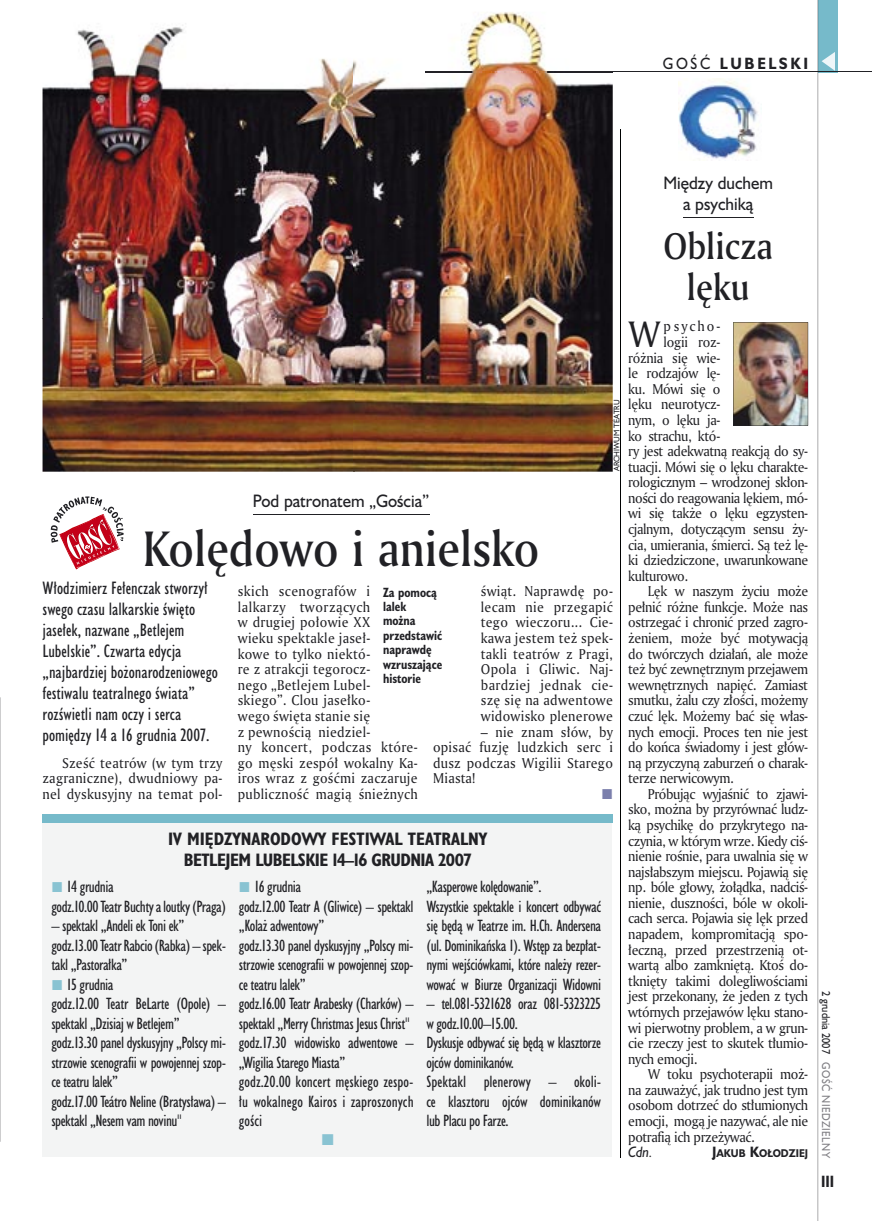
<style>
.page{position:relative;width:872px;height:1221px;background:#fff}
.page>*{position:absolute;margin:0;border:0;box-sizing:border-box;transform-origin:0 0}
.t1{font:48px "Amerigo Md PL";color:#212125;scale:.9 1}
.t2{font:36px/40.5px "Amerigo Md PL";color:#212125;text-align:center;scale:.9 1}
.t3{font:35.55px "Amerigo PL";color:#212125;scale:.94 1}
.t4{font:16.5px/21px "Humanst 521 Cn PL";color:#212125}
.t5{font:700 16.5px/21px "Humanst 521 Cn PL";letter-spacing:-.03em;color:#212125;text-align:center}
.t6{font:16.5px/21px "Humanst 521 PL";color:#212125;text-align:center;scale:.94 1}
.t7{font:15px/19.5px "Humanst 521 Cn PL";letter-spacing:-.03em;color:#212125}
.t8{font:700 15px "Humanst 521 PL";letter-spacing:.2em;color:#212125;scale:.9 1}
.t9{font:700 15px "Humanst 521 Cn PL";color:#212125;scale:.94 1}
.t10{font:13.8px/15.6px "Amerigo PL";letter-spacing:-.03em;color:#212125;text-align:justify;scale:.94 1}
.t11{font:13.8px/15.6px "Amerigo PL";letter-spacing:.02em;color:#212125;scale:.94 1}
.t12{font:italic 13.8px "Humanst 521 PL";color:#212125;scale:.92 1}
.t13{font:700 12.3px/14.4px "Humanst 521 Cn PL";color:#212125;scale:.94 1}
.t14{font:10.5px "Humanst 521 PL";letter-spacing:.05em;color:#7f7e83;scale:.9 1}
.t15{font:10.5px "Humanst 521 PL";color:#212125;scale:.9 1}
.t16{font:700 10.35px "Humanst 521 PL";color:#212125;scale:.9 1}
.t17{font:7.5px "Humanst 521 PL";color:#212125;scale:.94 1}
.s1{font-weight:400}
.s2{font-size:13.8px}
</style>
<div class="page">
<div style="left:818px;top:0;width:19px;height:72px;background:#76baca"></div>
<svg style="left:821px;top:52px;width:14px;height:19px"></svg>
<hr style="left:425px;top:72px;width:447px;height:1px;background:#212125">
<hr style="left:817px;top:0;width:1px;height:1220px;background:#212125">
<hr style="left:683px;top:217px;width:70px;height:1px;background:#212125">
<img style="left:733px;top:322px;width:75px;height:103px">
<hr style="left:253px;top:513px;width:176px;height:1px;background:#212125">
<img style="left:43px;top:12px;width:569px;height:459px">
<img style="left:425px;top:72px;width:187px;height:1px">
<div style="left:43px;top:817px;width:569px;height:339px;background:#f3f4f4"></div>
<div style="left:43px;top:814px;width:570px;height:9px;background:#76baca"></div>
<svg style="left:51px;top:496px;width:73px;height:73px"></svg>
<hr style="left:620px;top:129px;width:1px;height:1027px;background:#000101">
<img style="left:678px;top:79px;width:80px;height:80px">
<svg style="left:0;top:697px;width:1px;height:444px"></svg>
<p class="t8" style="left:663px;top:53px;width:163px"><span class="s1">GOŚĆ</span> LUBELSKI</p>
<p class="t6" style="left:663px;top:172px;width:118px">Między duchem a psychiką</p>
<h2 class="t2" style="left:663px;top:225px;width:123px">Oblicza lęku</h2>
<h3 class="t3" style="left:628px;top:310px;width:35px">W</h3>
<p class="t10" style="left:663px;top:318px;width:62px">psycho-</p>
<p class="t10" style="left:663px;top:334px;width:62px">logii roz-</p>
<p class="t10" style="left:628px;top:349px;width:100px">różnia się wie-</p>
<p class="t10" style="left:628px;top:365px;width:99px">le rodzajów lę-</p>
<p class="t10" style="left:628px;top:380px;width:100px">ku. Mówi się o</p>
<p class="t10" style="left:628px;top:396px;width:99px">lęku neurotycz-</p>
<p class="t10" style="left:628px;top:412px;width:99px">nym, o lęku ja-</p>
<p class="t10" style="left:628px;top:427px;width:99px">ko strachu, któ-</p>
<p class="t10" style="left:628px;top:443px;width:193px">ry jest adekwatną reakcją do sy-</p>
<p class="t10" style="left:628px;top:458px;width:193px">tuacji. Mówi się o lęku charakte-</p>
<p class="t10" style="left:628px;top:474px;width:193px">rologicznym – wrodzonej skłon-</p>
<p class="t10" style="left:628px;top:489px;width:193px">ności do reagowania lękiem, mó-</p>
<p class="t10" style="left:628px;top:505px;width:193px">wi się także o lęku egzysten-</p>
<p class="t10" style="left:628px;top:521px;width:193px">cjalnym, dotyczącym sensu ży-</p>
<p class="t10" style="left:628px;top:536px;width:193px">cia, umierania, śmierci. Są też lę-</p>
<p class="t10" style="left:628px;top:552px;width:193px">ki dziedziczone, uwarunkowane</p>
<p class="t10" style="left:628px;top:567px;width:65px">kulturowo.</p>
<p class="t10" style="left:648px;top:583px;width:172px">Lęk w naszym życiu może</p>
<p class="t10" style="left:628px;top:598px;width:193px">pełnić różne funkcje. Może nas</p>
<p class="t10" style="left:628px;top:614px;width:193px">ostrzegać i chronić przed zagro-</p>
<p class="t10" style="left:628px;top:630px;width:193px">żeniem, może być motywacją</p>
<p class="t10" style="left:628px;top:645px;width:193px">do twórczych działań, ale może</p>
<p class="t10" style="left:628px;top:661px;width:193px">też być zewnętrznym przejawem</p>
<p class="t10" style="left:628px;top:676px;width:193px">wewnętrznych napięć. Zamiast</p>
<p class="t10" style="left:628px;top:692px;width:193px">smutku, żalu czy złości, możemy</p>
<p class="t10" style="left:628px;top:707px;width:193px">czuć lęk. Możemy bać się włas-</p>
<p class="t10" style="left:628px;top:723px;width:193px">nych emocji. Proces ten nie jest</p>
<p class="t10" style="left:628px;top:739px;width:193px">do końca świadomy i jest głów-</p>
<p class="t10" style="left:628px;top:754px;width:193px">ną przyczyną zaburzeń o charak-</p>
<p class="t10" style="left:628px;top:770px;width:114px">terze nerwicowym.</p>
<p class="t10" style="left:648px;top:785px;width:172px">Próbując wyjaśnić to zjawi-</p>
<p class="t10" style="left:628px;top:801px;width:193px">sko, można by przyrównać ludz-</p>
<p class="t10" style="left:628px;top:816px;width:193px">ką psychikę do przykrytego na-</p>
<p class="t10" style="left:628px;top:832px;width:193px">czynia, w którym wrze. Kiedy ciś-</p>
<p class="t10" style="left:628px;top:848px;width:193px">nienie rośnie, para uwalnia się w</p>
<p class="t10" style="left:628px;top:863px;width:193px">najsłabszym miejscu. Pojawią się</p>
<p class="t10" style="left:628px;top:879px;width:193px">np. bóle głowy, żołądka, nadciś-</p>
<p class="t10" style="left:628px;top:894px;width:193px">nienie, duszności, bóle w okoli-</p>
<p class="t10" style="left:628px;top:910px;width:193px">cach serca. Pojawia się lęk przed</p>
<p class="t10" style="left:628px;top:925px;width:193px">napadem, kompromitacją spo-</p>
<p class="t10" style="left:628px;top:941px;width:193px">łeczną, przed przestrzenią ot-</p>
<p class="t10" style="left:628px;top:957px;width:193px">wartą albo zamkniętą. Ktoś do-</p>
<p class="t10" style="left:628px;top:972px;width:193px">tknięty takimi dolegliwościami</p>
<p class="t10" style="left:628px;top:988px;width:193px">jest przekonany, że jeden z tych</p>
<p class="t10" style="left:628px;top:1003px;width:193px">wtórnych przejawów lęku stano-</p>
<p class="t10" style="left:628px;top:1019px;width:193px">wi pierwotny problem, a w grun-</p>
<p class="t10" style="left:628px;top:1034px;width:193px">cie rzeczy jest to skutek tłumio-</p>
<p class="t10" style="left:628px;top:1050px;width:75px">nych emocji.</p>
<p class="t10" style="left:648px;top:1066px;width:172px">W toku psychoterapii moż-</p>
<p class="t10" style="left:628px;top:1081px;width:193px">na zauważyć, jak trudno jest tym</p>
<p class="t10" style="left:628px;top:1097px;width:193px">osobom dotrzeć do stłumionych</p>
<p class="t10" style="left:628px;top:1112px;width:193px">emocji, mogą je nazywać, ale nie</p>
<p class="t10" style="left:628px;top:1128px;width:136px">potrafią ich przeżywać.</p>
<p class="t12" style="left:628px;top:1142px;width:28px">Cdn.</p>
<p class="t16" style="left:712px;top:1146px;width:108px"><span class="s2">J</span>AKUB <span class="s2">K</span>OŁODZIEJ</p>
<p class="t17" style="left:611px;top:471px;width:78px;rotate:-90deg">ARCHIWUM TEATRU</p>
<p class="t6" style="left:253px;top:490px;width:189px">Pod patronatem „Gościa”</p>
<h1 class="t1" style="left:143px;top:516px;width:442px">Kolędowo i anielsko</h1>
<p class="t4" style="left:43px;top:577px;width:177px">Włodzimierz Fełenczak stworzył swego czasu lalkarskie święto jasełek, nazwane „Betlejem<br>Lubelskie”. Czwarta edycja „najbardziej bożonarodzeniowego festiwalu teatralnego świata” rozświetli nam oczy i serca pomiędzy 14 a 16 grudnia 2007.</p>
<p class="t10" style="left:43px;top:754px;width:193px;text-indent:20px">Sześć teatrów (w tym trzy zagraniczne), dwudniowy pa&shy;nel dyskusyjny na temat pol-</p>
<p class="t11" style="left:238px;top:583px;width:193px">skich scenografów i lalkarzy tworzących<br>w drugiej połowie XX<br>wieku spektakle jaseł-<br>kowe to tylko niektó-<br>re z atrakcji tegorocz-<br>nego „Betlejem Lubel&shy;skiego”. Clou jasełko-<br>wego święta stanie się<br>z pewnością niedziel-<br>ny koncert, podczas które&shy;go męski zespół wokalny Ka&shy;iros wraz z gośćmi zaczaruje publiczność magią śnieżnych</p>
<p class="t10" style="left:481px;top:583px;width:142px">świąt. Naprawdę po&shy;lecam nie przegapić tego wieczoru... Cie&shy;kawa jestem też spek&shy;takli teatrów z Pragi, Opola i Gliwic. Naj&shy;bardziej jednak cie&shy;szę się na adwentowe widowisko plenerowe</p>
<p class="t13" style="left:383px;top:584px;width:65px">Za pomocą lalek<br>można przedstawić naprawdę wzruszające historie</p>
<p class="t10" style="left:433px;top:723px;width:193px;text-indent:48px">– nie znam słów, by opisać fuzję ludzkich serc i dusz podczas Wigilii Starego Miasta!</p>
<p class="t5" style="left:168px;top:828px;width:321px">IV MIĘDZYNARODOWY FESTIWAL TEATRALNY<br>BETLEJEM LUBELSKIE 14–16 GRUDNIA 2007</p>
<p class="t7" style="left:51px;top:876px;width:176px;text-indent:15px">14 grudnia<br>godz.10.00 Teatr Buchty a loutky (Praga)</p>
<p class="t7" style="left:51px;top:915px;width:134px">– spektakl „Andeli ek Toni ek”</p>
<p class="t7" style="left:51px;top:935px;width:176px">godz.13.00 Teatr Rabcio (Rabka) – spek-</p>
<p class="t7" style="left:51px;top:954px;width:78px">takl „Pastorałka”</p>
<p class="t7" style="left:67px;top:974px;width:48px">15 grudnia</p>
<p class="t7" style="left:51px;top:993px;width:176px">godz.12.00 Teatr BeLarte (Opole) –</p>
<p class="t7" style="left:51px;top:1013px;width:130px">spektakl „Dzisiaj w Betlejem”</p>
<p class="t7" style="left:51px;top:1032px;width:176px">godz.13.30 panel dyskusyjny „Polscy mi-</p>
<p class="t7" style="left:51px;top:1052px;width:176px">strzowie scenografii w powojennej szop-</p>
<p class="t7" style="left:51px;top:1071px;width:68px">ce teatru lalek”</p>
<p class="t7" style="left:51px;top:1091px;width:176px">godz.17.00 Teátro Neline (Bratysława) –</p>
<p class="t7" style="left:51px;top:1110px;width:132px">spektakl „Nesem vam novinu"</p>
<p class="t7" style="left:239px;top:876px;width:176px;text-indent:15px">16 grudnia<br>godz.12.00 Teatr A (Gliwice) – spektakl „Kolaż adwentowy”<br>godz.13.30 panel dyskusyjny „Polscy mi&shy;strzowie scenografii w powojennej szop&shy;ce teatru lalek”<br>godz.16.00 Teatr Arabesky (Charków) – spektakl „Merry Christmas Jesus Christ" godz.17.30 widowisko adwentowe – „Wigilia Starego Miasta”<br>godz.20.00 koncert męskiego zespo&shy;łu wokalnego Kairos i zaproszonych gości</p>
<p class="t7" style="left:426px;top:876px;width:176px">„Kasperowe kolędowanie”.<br>Wszystkie spektakle i koncert odbywać się będą w Teatrze im. H.Ch. Andersena (ul. Dominikańska 1). Wstęp za bezpłat&shy;nymi wejściówkami, które należy rezer&shy;wować w Biurze Organizacji Widowni</p>
<p class="t7" style="left:426px;top:993px;width:176px">– tel.081-5321628 oraz 081-5323225 w godz.10.00–15.00.<br>Dyskusje odbywać się będą w klasztorze ojców dominikanów.<br>Spektakl plenerowy – okoli&shy;ce klasztoru ojców dominikanów lub Placu po Farze.</p>
<p class="t15" style="left:833px;top:990px;width:71px;rotate:90deg">2 grudnia 2007</p>
<p class="t14" style="left:833px;top:1062px;width:108px;rotate:90deg">GOŚĆ NIEDZIELNY</p>
<p class="t9" style="left:821px;top:1171px;width:15px">III</p>
</div>
